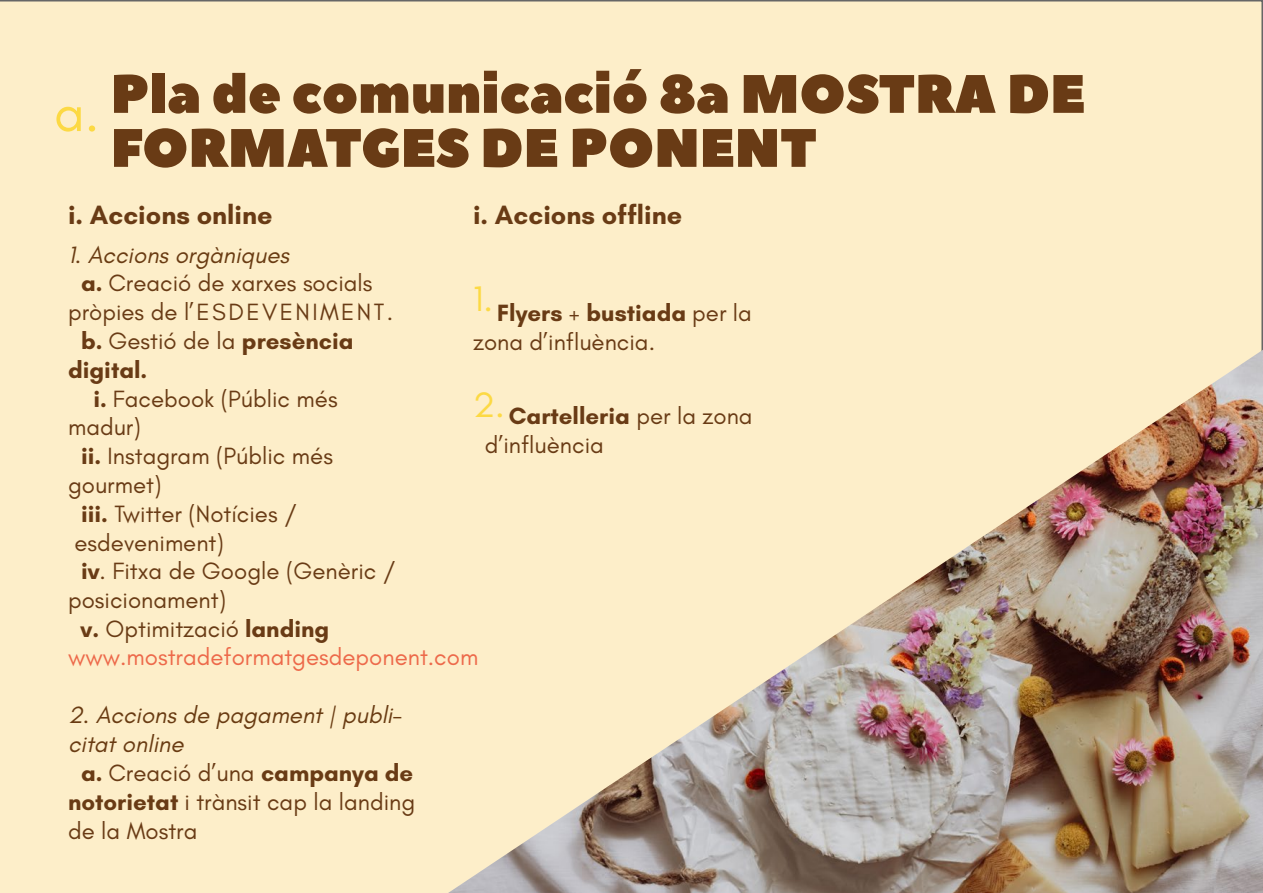
<style>
.page{position:relative;width:1263px;height:893px;background:#fdeec9}
.page>*{position:absolute;margin:0;border:0;box-sizing:border-box;transform-origin:0 0}
.t1{font:54px/54px "Peace Sans";color:#693b15}
.t2{font:54px "Glacial Indifference";color:#fcd944}
.t3{font:36px "Glacial Indifference";color:#fcd944}
.t4{font:700 27px "Glacial Indifference";color:#693b15}
.t5{font:24px/28.8px "Glacial Indifference";color:#693b15}
.t6{font:italic 24px "Glacial Indifference";color:#693b12}
.t7{font:700 24px "Glacial Indifference";color:#693b15}
.t8{font:24px "Glacial Indifference";color:#ed694a}
.t9{font:24px "Glacial Indifference";letter-spacing:.1em;color:#693b15}
.s1{font-weight:700}
.s2{font-weight:400}
</style>
<div class="page">
<img style="left:448px;top:350px;width:815px;height:543px">
<h1 class="t2" style="left:54px;top:83px;width:47px">a.</h1>
<h1 class="t1" style="left:111px;top:69px;width:976px">Pla de comunicació 8a MOSTRA DE<br>FORMATGES DE PONENT</h1>
<p class="t4" style="left:68px;top:198px;width:206px">i. Accions online</p>
<p class="t4" style="left:473px;top:198px;width:211px">i. Accions offline</p>
<p class="t6" style="left:68px;top:241px;width:223px">1. Accions orgàniques</p>
<p class="t5" style="left:81px;top:269px;width:293px"><span class="s1">a.</span> Creació de xarxes socials</p>
<p class="t9" style="left:68px;top:299px;width:327px">pròpies de l’ESDEVENIMENT.</p>
<p class="t7" style="left:81px;top:326px;width:274px">b. <span class="s2">Gestió de la</span> presència</p>
<p class="t7" style="left:68px;top:355px;width:81px">digital.</p>
<p class="t5" style="left:93px;top:384px;width:246px"><span class="s1">i.</span> Facebook (Públic més</p>
<p class="t5" style="left:68px;top:413px;width:74px">madur)</p>
<p class="t5" style="left:81px;top:442px;width:254px"><span class="s1">ii.</span> Instagram (Públic més</p>
<p class="t5" style="left:68px;top:471px;width:95px">gourmet)</p>
<p class="t5" style="left:81px;top:500px;width:218px"><span class="s1">iii.</span> Twitter (Notícies /</p>
<p class="t5" style="left:75px;top:528px;width:151px">esdeveniment)</p>
<p class="t5" style="left:81px;top:557px;width:316px"><span class="s1">iv</span>. Fitxa de Google (Genèric /</p>
<p class="t5" style="left:68px;top:586px;width:160px">posicionament)</p>
<p class="t5" style="left:81px;top:615px;width:250px"><span class="s1">v.</span> Optimització <span class="s1">landing</span></p>
<h2 class="t3" style="left:473px;top:279px;width:21px">1.</h2>
<p class="t5" style="left:473px;top:299px;width:280px;text-indent:24px"><span class="s1">Flyers</span> + <span class="s1">bustiada</span> per la zona d’influència.</p>
<p class="t5" style="left:485px;top:402px;width:269px;text-indent:-12px"><sup>2.</sup> <span class="s1">Cartelleria</span> per la zona d’influència</p>
<p class="t8" style="left:68px;top:643px;width:412px">www.mostradeformatgesdeponent.com</p>
<p class="t6" style="left:68px;top:702px;width:336px">2. Accions de pagament | publi-</p>
<p class="t6" style="left:68px;top:731px;width:117px">citat online</p>
<p class="t7" style="left:81px;top:758px;width:334px">a. <span class="s2">Creació d’una</span> campanya de</p>
<p class="t5" style="left:68px;top:788px;width:349px"><span class="s1">notorietat</span> i trànsit cap la landing</p>
<p class="t5" style="left:68px;top:816px;width:131px">de la Mostra</p>
</div>
